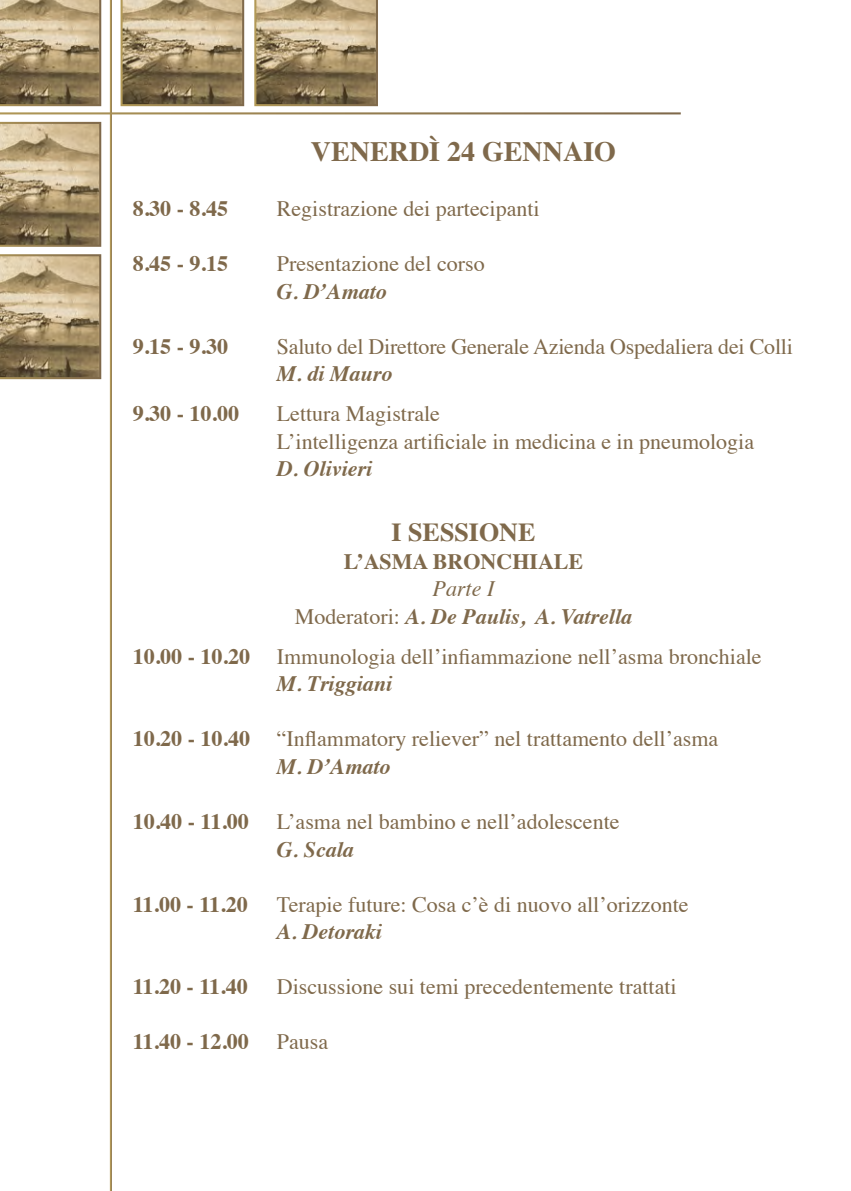
<style>
.page{position:relative;width:851px;height:1191px;background:#fff}
.page>*{position:absolute;margin:0;border:0;box-sizing:border-box;transform-origin:0 0}
.t1{font:700 28px "Times";color:#7f694b}
.t2{font:700 26px "Times";color:#7f694b}
.t3{font:22px/27.6px "Times";color:#7f694b}
.t4{font:700 22px "Times";color:#7f694b}
.t5{font:italic 700 22px "Times";color:#7f694b}
.t6{font:italic 22px "Times";color:#7f694b}
.s1{font-weight:400;font-style:normal}
.s2{font-weight:700}
.s3{font-weight:700;font-style:italic}
</style>
<div class="page">
<svg style="left:0;top:0;width:101px;height:106px;background:#a5916e"></svg>
<svg style="left:120px;top:0;width:124px;height:106px;background:#a4906d"></svg>
<svg style="left:254px;top:0;width:124px;height:106px;background:#a3906d"></svg>
<svg style="left:0;top:122px;width:101px;height:125px;background:#ab9773"></svg>
<svg style="left:0;top:254px;width:101px;height:125px;background:#ab9774"></svg>
<p class="t1" style="left:311px;top:125px;width:306px">VENERDÌ 24 GENNAIO</p>
<p class="t4" style="left:133px;top:187px;width:97px">8.30 - 8.45</p>
<p class="t3" style="left:277px;top:193px;width:264px">Registrazione dei partecipanti</p>
<p class="t4" style="left:133px;top:242px;width:97px">8.45 - 9.15</p>
<p class="t3" style="left:277px;top:248px;width:209px">Presentazione del corso</p>
<p class="t5" style="left:277px;top:270px;width:111px">G. D’Amato</p>
<p class="t4" style="left:133px;top:325px;width:97px">9.15 - 9.30</p>
<p class="t3" style="left:277px;top:330px;width:517px">Saluto del Direttore Generale Azienda Ospedaliera dei Colli</p>
<p class="t5" style="left:277px;top:353px;width:117px">M. di Mauro</p>
<p class="t4" style="left:133px;top:392px;width:108px">9.30 - 10.00</p>
<p class="t3" style="left:277px;top:398px;width:165px">Lettura Magistrale</p>
<p class="t3" style="left:277px;top:425px;width:479px">L’intelligenza artificiale in medicina e in pneumologia</p>
<p class="t5" style="left:277px;top:448px;width:97px">D. Olivieri</p>
<p class="t2" style="left:391px;top:507px;width:145px">I SESSIONE</p>
<p class="t4" style="left:343px;top:540px;width:241px">L’ASMA BRONCHIALE</p>
<p class="t6" style="left:432px;top:570px;width:63px">Parte I</p>
<p class="t5" style="left:295px;top:596px;width:339px"><span class="s1">Moderatori:</span> A. De Paulis, A. Vatrella</p>
<p class="t3" style="left:277px;top:641px;width:486px;text-indent:-144px"><span class="s2">10.00 - 10.20</span> Immunologia dell’infiammazione nell’asma bronchiale<br><span class="s3">M. Triggiani</span></p>
<p class="t3" style="left:277px;top:723px;width:443px;text-indent:-144px"><span class="s2">10.20 - 10.40</span> “Inflammatory reliever” nel trattamento dell’asma<br><span class="s3">M. D’Amato</span></p>
<p class="t4" style="left:133px;top:800px;width:118px">10.40 - 11.00</p>
<p class="t3" style="left:277px;top:806px;width:344px">L’asma nel bambino e nell’adolescente<br><span class="s3">G. Scala</span></p>
<p class="t4" style="left:133px;top:883px;width:116px">11.00 - 11.20</p>
<p class="t3" style="left:277px;top:888px;width:413px">Terapie future: Cosa c’è di nuovo all’orizzonte<br><span class="s3">A. Detoraki</span></p>
<p class="t4" style="left:133px;top:965px;width:116px">11.20 - 11.40</p>
<p class="t3" style="left:277px;top:971px;width:401px">Discussione sui temi precedentemente trattati</p>
<p class="t4" style="left:133px;top:1020px;width:118px">11.40 - 12.00</p>
<p class="t3" style="left:277px;top:1026px;width:53px">Pausa</p>
</div>
